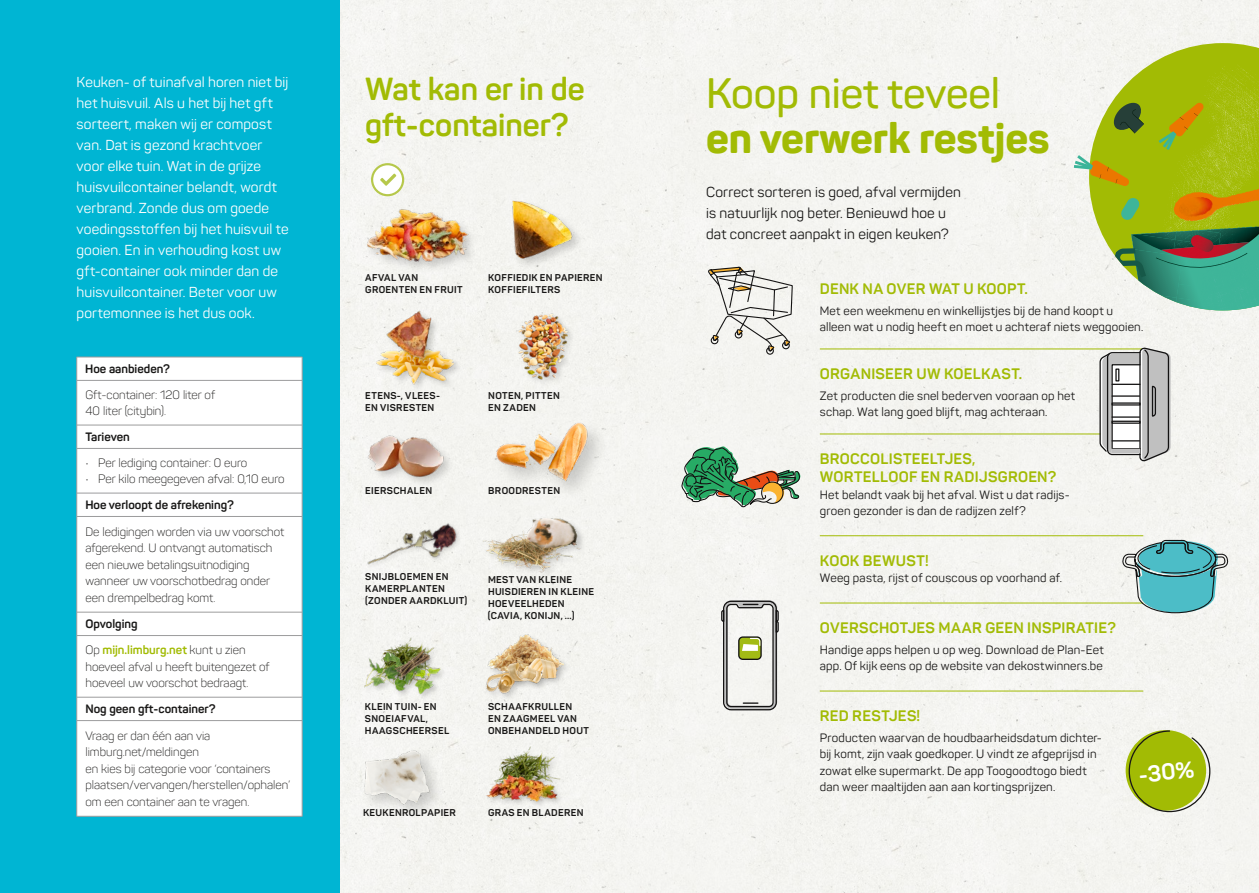
<style>
.page{position:relative;width:1259px;height:893px;background:#fff}
.page>*{position:absolute;margin:0;border:0;box-sizing:border-box;transform-origin:0 0}
.t1{font:800 42px "Panton";color:#a2bb04}
.t2{font:600 42px "Panton";color:#a2bb04}
.t3{font:700 31.5px/36px "Panton";color:#a2bb04}
.t4{font:700 22.5px "Panton";color:#fff}
.t5{font:700 15px/18px "Panton";letter-spacing:.015em;color:#a2bb04}
.t6{font:14.25px/21px "Panton";letter-spacing:.01em;color:#fff}
.t7{font:14.25px/21px "Panton";letter-spacing:.01em;color:#181716}
.t8{font:12px/16.5px "Panton";letter-spacing:.015em;color:#181716}
.t9{font:300 12px/16.5px "Panton";color:#181716}
.t10{font:700 12px "Panton";color:#181716}
.t11{font:700 12px/26px "Panton";color:#a2bb04}
.t12{font:700 9.75px/12px "Panton";letter-spacing:.035em;color:#181716}
.s1{color:#181716}
.s2{font-weight:300;color:#181716}
</style>
<div class="page">
<div style="left:339px;top:0;width:920px;height:893px;background:#f4f4f1"></div>
<div style="left:0;top:0;width:339px;height:893px;background:#00b5d3"></div>
<div style="left:372px;top:164px;width:31px;height:31px;background:#fff;border-radius:50%"></div>
<div style="left:371px;top:163px;width:33px;height:33px;border:2px solid #b6c84b;border-radius:50%"></div>
<svg style="left:380px;top:174px;width:16px;height:12px"></svg>
<div style="left:510px;top:199px;width:73px;height:71px;background:#f3f3ef"></div>
<img style="left:486px;top:191px;width:99px;height:74px">
<div style="left:493px;top:419px;width:116px;height:82px;background:#f3f3f0"></div>
<img style="left:486px;top:416px;width:110px;height:80px">
<div style="left:362px;top:748px;width:84px;height:72px;background:#f3f3f0"></div>
<img style="left:352px;top:748px;width:86px;height:58px">
<div style="left:365px;top:208px;width:114px;height:66px;background:#f4f4f0"></div>
<img style="left:362px;top:198px;width:110px;height:73px">
<img style="left:358px;top:428px;width:98px;height:65px">
<img style="left:361px;top:500px;width:110px;height:83px">
<img style="left:510px;top:308px;width:65px;height:85px">
<div style="left:376px;top:339px;width:87px;height:53px;background:#f4f4f0"></div>
<img style="left:369px;top:327px;width:92px;height:67px">
<div style="left:386px;top:310px;width:54px;height:57px;background:#181716;opacity:.2"></div>
<img style="left:386px;top:307px;width:63px;height:55px">
<div style="left:486px;top:633px;width:86px;height:51px;background:#f3f3ef"></div>
<img style="left:485px;top:627px;width:81px;height:43px">
<div style="left:501px;top:656px;width:64px;height:35px;background:#181716;opacity:.2"></div>
<img style="left:503px;top:653px;width:56px;height:32px">
<div style="left:485px;top:661px;width:66px;height:41px;background:#181716;opacity:.2"></div>
<img style="left:483px;top:661px;width:60px;height:33px">
<div style="left:482px;top:517px;width:106px;height:63px;background:#f3f3ef"></div>
<img style="left:481px;top:503px;width:101px;height:74px">
<img style="left:485px;top:739px;width:85px;height:63px">
<div style="left:485px;top:774px;width:79px;height:34px;background:#f3f3f0"></div>
<img style="left:484px;top:770px;width:77px;height:34px">
<img style="left:373px;top:635px;width:69px;height:7px">
<img style="left:354px;top:642px;width:98px;height:63px">
<div style="left:391px;top:650px;width:44px;height:36px;background:#181716;opacity:.2"></div>
<img style="left:390px;top:644px;width:44px;height:37px">
<svg style="left:77px;top:358px;width:225px;height:458px;background:#fbfbfb"></svg>
<hr style="left:77px;top:357px;width:225px;height:1px;background:#9c9c9d">
<svg style="left:76px;top:357px;width:1px;height:23px"></svg>
<svg style="left:302px;top:357px;width:1px;height:23px"></svg>
<hr style="left:76px;top:380px;width:1px;height:45px;background:#9c9c9d">
<hr style="left:302px;top:380px;width:1px;height:45px;background:#9c9c9d">
<svg style="left:76px;top:425px;width:1px;height:23px"></svg>
<svg style="left:302px;top:425px;width:1px;height:23px"></svg>
<hr style="left:76px;top:448px;width:1px;height:45px;background:#9c9c9d">
<hr style="left:302px;top:448px;width:1px;height:45px;background:#9c9c9d">
<svg style="left:76px;top:493px;width:1px;height:23px"></svg>
<svg style="left:302px;top:493px;width:1px;height:23px"></svg>
<hr style="left:76px;top:516px;width:1px;height:96px;background:#9c9c9d">
<hr style="left:302px;top:516px;width:1px;height:96px;background:#9c9c9d">
<svg style="left:76px;top:612px;width:1px;height:23px"></svg>
<svg style="left:302px;top:612px;width:1px;height:23px"></svg>
<hr style="left:76px;top:635px;width:1px;height:62px;background:#9c9c9d">
<hr style="left:302px;top:635px;width:1px;height:62px;background:#9c9c9d">
<hr style="left:77px;top:697px;width:225px;height:1px;background:#9c9c9d">
<svg style="left:76px;top:697px;width:1px;height:23px"></svg>
<svg style="left:302px;top:697px;width:1px;height:23px"></svg>
<hr style="left:77px;top:720px;width:225px;height:1px;background:#9c9c9d">
<hr style="left:76px;top:721px;width:1px;height:95px;background:#9c9c9d">
<hr style="left:302px;top:721px;width:1px;height:95px;background:#9c9c9d">
<hr style="left:77px;top:816px;width:225px;height:1px;background:#9c9c9d">
<hr style="left:77px;top:380px;width:225px;height:1px;background:#9c9c9d">
<hr style="left:77px;top:425px;width:225px;height:1px;background:#9c9c9d">
<hr style="left:77px;top:448px;width:225px;height:1px;background:#9c9c9d">
<hr style="left:77px;top:493px;width:225px;height:1px;background:#9c9c9d">
<hr style="left:77px;top:516px;width:225px;height:1px;background:#9c9c9d">
<hr style="left:77px;top:612px;width:225px;height:1px;background:#9c9c9d">
<hr style="left:77px;top:635px;width:225px;height:1px;background:#9c9c9d">
<hr style="left:820px;top:349px;width:323px;height:1px;background:#a2bb04">
<hr style="left:820px;top:434px;width:323px;height:1px;background:#a2bb04">
<hr style="left:820px;top:535px;width:323px;height:1px;background:#a2bb04">
<hr style="left:820px;top:603px;width:323px;height:1px;background:#a2bb04">
<hr style="left:820px;top:691px;width:323px;height:1px;background:#a2bb04">
<svg style="left:677px;top:441px;width:129px;height:75px"></svg>
<svg style="left:1120px;top:536px;width:119px;height:82px"></svg>
<svg style="left:702px;top:593px;width:89px;height:122px"></svg>
<svg style="left:702px;top:256px;width:94px;height:103px"></svg>
<svg style="left:1089px;top:43px;width:170px;height:36px;fill:#a2bb04"></svg>
<img style="left:1220px;top:65px;width:28px;height:5px">
<svg style="left:1074px;top:79px;width:185px;height:231px"></svg>
<svg style="left:1128px;top:730px;width:83px;height:83px"></svg>
<svg style="left:1082px;top:345px;width:100px;height:118px"></svg>
<hr style="left:1111px;top:449px;width:29px;height:4px;background:#c0c0c0">
<p class="t6" style="left:77px;top:72px;width:214px">Keuken- of tuinafval horen niet bij het huisvuil. Als u het bij het gft sorteert, maken wij er compost van. Dat is gezond krachtvoer voor elke tuin. Wat in de grijze huisvuilcontainer belandt, wordt verbrand. Zonde dus om goede voedingsstoffen bij het huisvuil te gooien. En in verhouding kost uw gft-container ook minder dan de huisvuilcontainer. Beter voor uw portemonnee is het dus ook.</p>
<p class="t10" style="left:85px;top:361px;width:86px">Hoe aanbieden?</p>
<p class="t9" style="left:85px;top:386px;width:131px">Gft-container: 120 liter of<br>40 liter (citybin).</p>
<p class="t10" style="left:85px;top:429px;width:46px">Tarieven</p>
<p class="t9" style="left:85px;top:454px;width:163px">• Per lediging container: 0 euro</p>
<p class="t9" style="left:85px;top:471px;width:201px">• Per kilo meegegeven afval: 0,10 euro</p>
<p class="t10" style="left:85px;top:497px;width:150px">Hoe verloopt de afrekening?</p>
<p class="t9" style="left:85px;top:523px;width:200px">De ledigingen worden via uw voorschot afgerekend. U ontvangt automatisch een nieuwe betalingsuitnodiging wanneer uw voorschotbedrag onder een drempelbedrag komt.</p>
<p class="t11" style="left:85px;top:611px;width:162px"><span class="s1">Opvolging<br></span><span class="s2">Op</span> mijn.limburg.net <span class="s2">kunt u zien</span></p>
<p class="t9" style="left:85px;top:658px;width:186px">hoeveel afval u heeft buitengezet of hoeveel uw voorschot bedraagt.</p>
<p class="t10" style="left:85px;top:702px;width:132px">Nog geen gft-container?</p>
<p class="t9" style="left:85px;top:727px;width:206px">Vraag er dan één aan via limburg.net/meldingen<br>en kies bij categorie voor ‘containers plaatsen/vervangen/herstellen/ophalen’ om een container aan te vragen.</p>
<h2 class="t3" style="left:365px;top:71px;width:221px">Wat kan er in de gft-container?</h2>
<p class="t12" style="left:365px;top:271px;width:99px">AFVAL VAN<br>GROENTEN EN FRUIT</p>
<p class="t12" style="left:488px;top:271px;width:116px">KOFFIEDIK EN PAPIEREN<br>KOFFIEFILTERS</p>
<p class="t12" style="left:365px;top:389px;width:76px">ETENS-, VLEES-<br>EN VISRESTEN</p>
<p class="t12" style="left:365px;top:484px;width:68px">EIERSCHALEN</p>
<p class="t12" style="left:488px;top:389px;width:73px">NOTEN, PITTEN<br>EN ZADEN</p>
<p class="t12" style="left:488px;top:485px;width:73px">BROODRESTEN</p>
<p class="t12" style="left:365px;top:571px;width:104px">SNIJBLOEMEN EN<br>KAMERPLANTEN (ZONDER AARDKLUIT)</p>
<p class="t12" style="left:488px;top:574px;width:108px">MEST VAN KLEINE<br>HUISDIEREN IN KLEINE<br>HOEVEELHEDEN (CAVIA, KONIJN, …)</p>
<p class="t12" style="left:365px;top:701px;width:86px">KLEIN TUIN- EN<br>SNOEIAFVAL,<br>HAAGSCHEERSEL</p>
<p class="t12" style="left:363px;top:807px;width:94px">KEUKENROLPAPIER</p>
<p class="t12" style="left:488px;top:701px;width:103px">SCHAAFKRULLEN<br>EN ZAAGMEEL VAN<br>ONBEHANDELD HOUT</p>
<p class="t12" style="left:488px;top:807px;width:97px">GRAS EN BLADEREN</p>
<h1 class="t2" style="left:706px;top:67px;width:296px">Koop niet teveel</h1>
<h1 class="t1" style="left:706px;top:111px;width:345px">en verwerk restjes</h1>
<p class="t7" style="left:706px;top:182px;width:256px">Correct sorteren is goed, afval vermijden is natuurlijk nog beter. Benieuwd hoe u dat concreet aanpakt in eigen keuken?</p>
<p class="t5" style="left:820px;top:280px;width:210px">DENK NA OVER WAT U KOOPT.</p>
<p class="t8" style="left:820px;top:302px;width:325px">Met een weekmenu en winkellijstjes bij de hand koopt u alleen wat u nodig heeft en moet u achteraf niets weggooien.</p>
<p class="t5" style="left:820px;top:365px;width:204px">ORGANISEER UW KOELKAST.</p>
<p class="t8" style="left:820px;top:387px;width:257px">Zet producten die snel bederven vooraan op het schap. Wat lang goed blijft, mag achteraan.</p>
<p class="t5" style="left:820px;top:450px;width:238px">BROCCOLISTEELTJES,<br>WORTELLOOF EN RADIJSGROEN?</p>
<p class="t8" style="left:820px;top:486px;width:251px">Het belandt vaak bij het afval. Wist u dat radijs&shy;groen gezonder is dan de radijzen zelf?</p>
<p class="t5" style="left:820px;top:551px;width:110px">KOOK BEWUST!</p>
<p class="t8" style="left:820px;top:570px;width:244px">Weeg pasta, rijst of couscous op voorhand af.</p>
<p class="t5" style="left:820px;top:619px;width:297px">OVERSCHOTJES MAAR GEEN INSPIRATIE?</p>
<p class="t8" style="left:820px;top:641px;width:285px">Handige apps helpen u op weg. Download de Plan-Eet app. Of kijk eens op de website van dekostwinners.be</p>
<p class="t5" style="left:820px;top:707px;width:102px">RED RESTJES!</p>
<p class="t8" style="left:820px;top:729px;width:282px">Producten waarvan de houdbaarheidsdatum dichter&shy;bij komt, zijn vaak goedkoper. U vindt ze afgeprijsd in zowat elke supermarkt. De app Toogoodtogo biedt dan weer maaltijden aan aan kortingsprijzen.</p>
<h3 class="t4" style="left:1137px;top:761px;width:57px;rotate:-6deg">-30%</h3>
</div>
